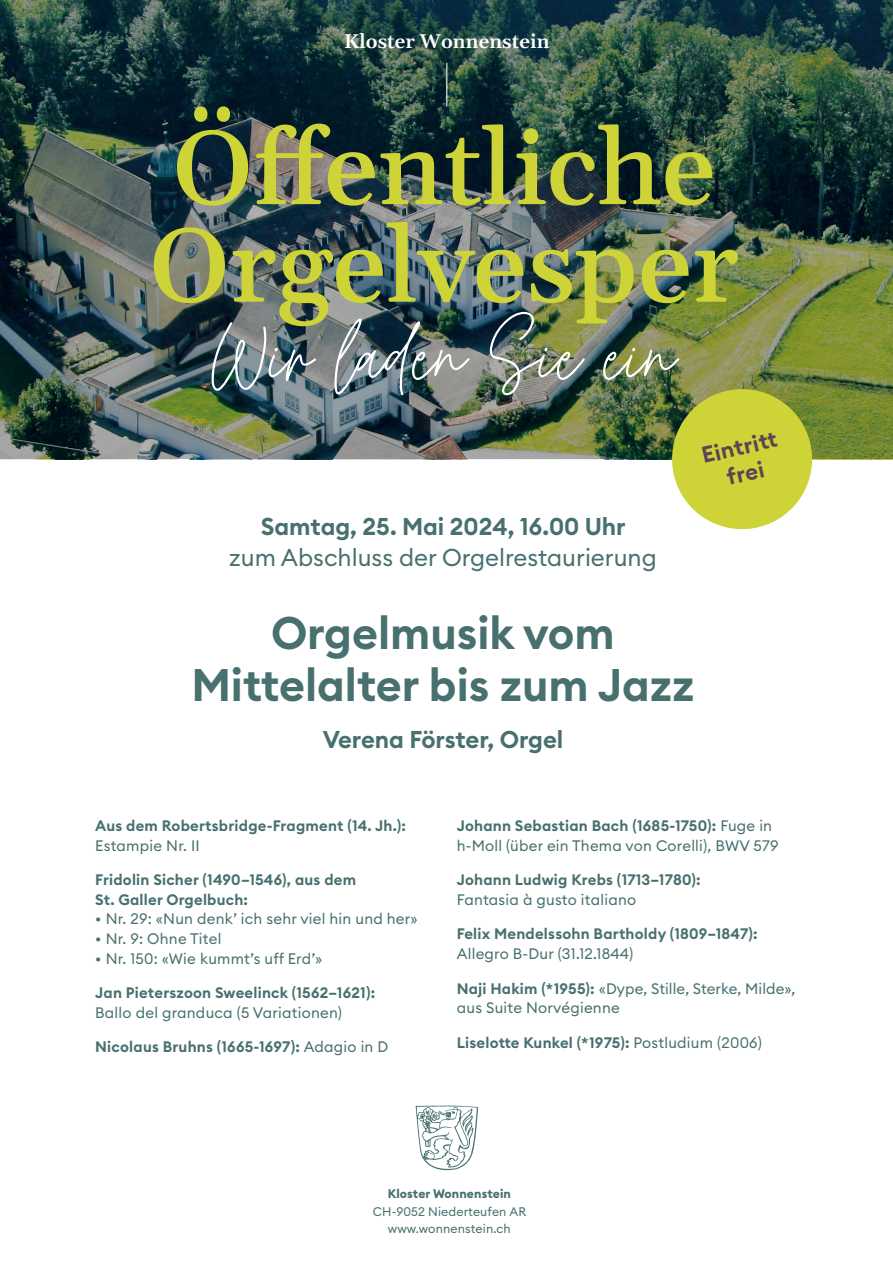
<style>
.page{position:relative;width:893px;height:1263px;background:#fff}
.page>*{position:absolute;margin:0;border:0;box-sizing:border-box;transform-origin:0 0}
.t1{font:500 105px/97.5px "Gelasio";color:#ced337}
.t2{font:90px "Moon Time 2";color:#fff}
.t3{font:600 45px/52.5px "Euclid Circular B";color:#47706f;text-align:center}
.t4{font:600 24px "Euclid Circular B";color:#47706f}
.t5{font:24px "Euclid Circular B";color:#47706f}
.t6{font:600 22.5px/27px "Euclid Circular B";color:#5c4454;text-align:center}
.t7{font:600 19.5px "Gelasio";letter-spacing:.005em;color:#fff}
.t8{font:15px/19.5px "Euclid Circular B";letter-spacing:.015em;color:#47706f}
.t9{font:600 15px/19.5px "Euclid Circular B";letter-spacing:.015em;color:#47706f}
.t10{font:12.3px/17.1px "Euclid Circular B";letter-spacing:.01em;color:#47706f;text-align:center}
.t11{font:700 12.3px "Euclid Circular B";letter-spacing:.01em;color:#47706f}
.s1{font-weight:400}
.s2{font-weight:600}
</style>
<div class="page">
<img style="left:0;top:0;width:893px;height:459px">
<hr style="left:446px;top:63px;width:1px;height:43px;background:#fff">
<svg style="left:416px;top:1105px;width:62px;height:65px"></svg>
<svg style="left:665px;top:382px;width:154px;height:148px"></svg>
<h3 class="t7" style="left:344px;top:24px;width:207px">Kloster Wonnenstein</h3>
<h1 class="t1" style="left:149px;top:106px;width:591px">Öffentliche<br>Orgelvesper</h1>
<h2 class="t2" style="left:212px;top:306px;width:466px">Wir laden Sie ein</h2>
<h3 class="t4" style="left:261px;top:511px;width:366px">Samtag, 25. Mai 2024, 16.00 Uhr</h3>
<h3 class="t5" style="left:229px;top:542px;width:429px">zum Abschluss der Orgelrestaurierung</h3>
<h3 class="t6" style="left:699px;top:443px;width:70px;rotate:-13deg">Eintritt frei</h3>
<h3 class="t3" style="left:191px;top:607px;width:505px">Orgelmusik vom<br>Mittelalter bis zum Jazz</h3>
<h3 class="t4" style="left:323px;top:724px;width:242px">Verena Förster, Orgel</h3>
<p class="t9" style="left:95px;top:816px;width:312px">Aus dem Robertsbridge-Fragment (14. Jh.):</p>
<p class="t8" style="left:95px;top:836px;width:106px">Estampie Nr. II</p>
<p class="t9" style="left:95px;top:870px;width:262px">Fridolin Sicher (1490–1546), aus dem<br>St. Galler Orgelbuch:</p>
<p class="t8" style="left:95px;top:909px;width:324px">• Nr. 29: «Nun denk’ ich sehr viel hin und her»</p>
<p class="t8" style="left:95px;top:929px;width:128px">• Nr. 9: Ohne Titel</p>
<p class="t8" style="left:95px;top:948px;width:229px">• Nr. 150: «Wie kummt’s uff Erd’»</p>
<p class="t9" style="left:95px;top:983px;width:281px">Jan Pieterszoon Sweelinck (1562–1621):</p>
<p class="t8" style="left:95px;top:1002px;width:248px">Ballo del granduca (5 Variationen)</p>
<p class="t9" style="left:95px;top:1037px;width:295px">Nicolaus Bruhns (1665-1697): <span class="s1">Adagio in D</span></p>
<p class="t8" style="left:457px;top:816px;width:323px"><span class="s2">Johann Sebastian Bach (1685-1750):</span> Fuge in h-Moll (über ein Thema von Corelli), BWV 579</p>
<p class="t9" style="left:457px;top:870px;width:245px">Johann Ludwig Krebs (1713–1780):</p>
<p class="t8" style="left:457px;top:890px;width:181px">Fantasia à gusto italiano</p>
<p class="t9" style="left:457px;top:924px;width:302px">Felix Mendelssohn Bartholdy (1809–1847):</p>
<p class="t8" style="left:457px;top:944px;width:178px">Allegro B-Dur (31.12.1844)</p>
<p class="t8" style="left:457px;top:978px;width:340px"><span class="s2">Naji Hakim (*1955):</span> «Dype, Stille, Sterke, Milde», aus Suite Norvégienne</p>
<p class="t9" style="left:457px;top:1032px;width:307px">Liselotte Kunkel (*1975): <span class="s1">Postludium (2006)</span></p>
<p class="t11" style="left:388px;top:1186px;width:125px">Kloster Wonnenstein</p>
<p class="t10" style="left:373px;top:1202px;width:155px">CH-9052 Niederteufen AR www.wonnenstein.ch</p>
</div>
